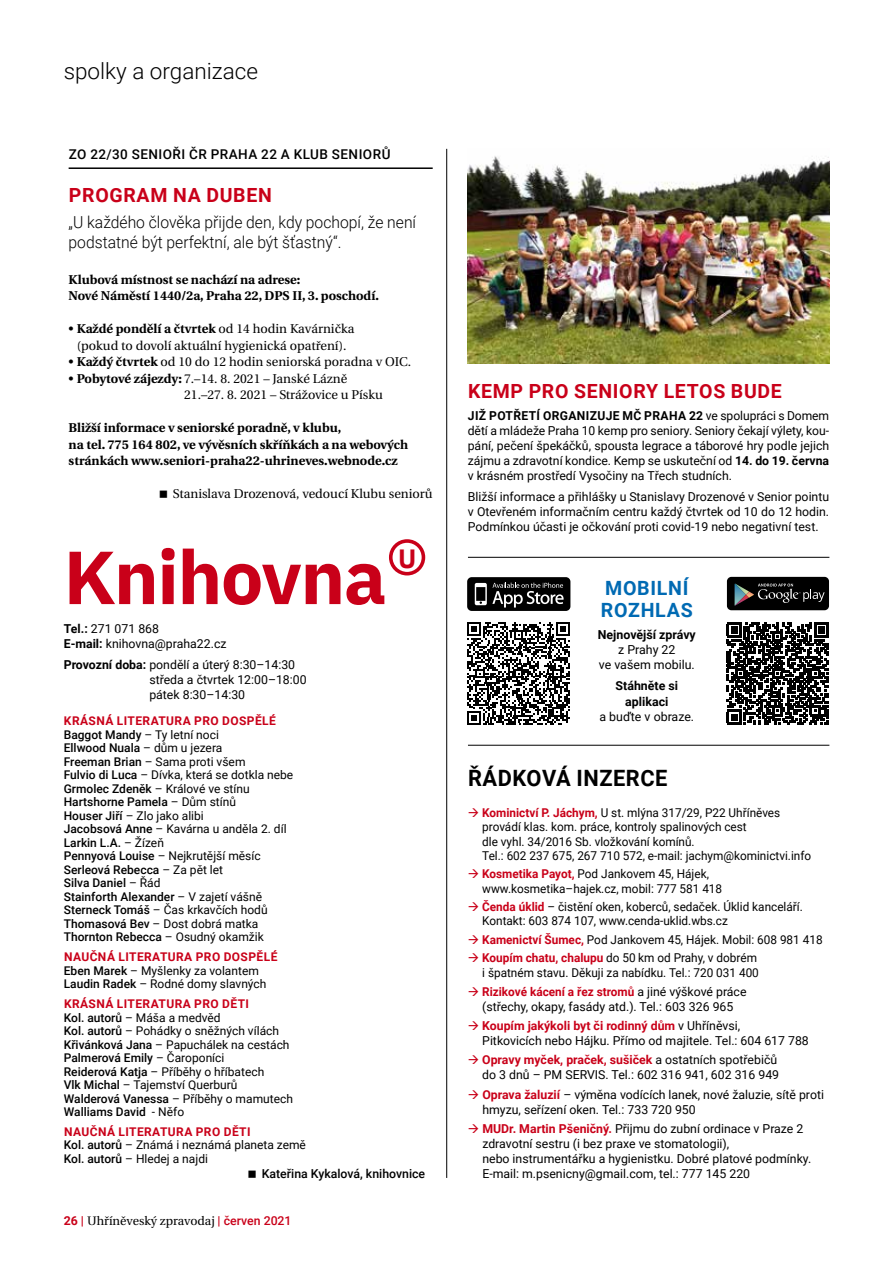
<style>
.page{position:relative;width:893px;height:1263px;background:#fff}
.page>*{position:absolute;margin:0;border:0;box-sizing:border-box;transform-origin:0 0}
.t1{font:700 75px "IBM Plex Sans";letter-spacing:-.015em;color:#c90019}
.t2{font:700 26.4px "IBM Plex Sans";color:#c90019}
.t3{font:300 22.5px "Roboto";color:#000}
.t4{font:700 22.5px "Roboto";letter-spacing:.025em;color:#000}
.t5{font:700 19.65px "Roboto";color:#006ab3}
.t6{font:700 19.5px "Roboto";letter-spacing:.035em;color:#c90019}
.t7{font:300 16.5px/19.8px "Roboto";color:#000;scale:.95 1}
.t8{font:500 13.5px "Roboto";letter-spacing:.035em;color:#000}
.t9{font:12.75px/16.5px "Heuristica";color:#000;text-align:center}
.t10{font:700 12.75px/16.5px "Heuristica";color:#000}
.t11{font:12.45px/15.1px "Roboto";color:#000;text-align:center}
.t12{font:700 12.45px/15.1px "Roboto";color:#000;text-align:center}
.t13{font:12.3px/15px "Roboto";color:#000}
.t14{font:12.3px "Heuristica";color:#000}
.t15{font:500 12.3px "Roboto";color:#000}
.t16{font:700 12.3px "Roboto";letter-spacing:.03em;color:#000}
.t17{font:12.15px/14.2px "Roboto";color:#000}
.t18{font:700 12.15px "Roboto";color:#c90019}
.t19{font:12px/13.5px "Roboto";color:#000}
.t20{font:700 12px "Roboto";letter-spacing:.035em;color:#c90019}
.s1{font-weight:700}
.s2{font-weight:700;color:#c90019}
.s3{font-weight:500}
.s4{font-family:"Roboto";font-weight:700;color:#c90019}
.s5{font-family:"Roboto";font-weight:500;color:#c90019}
.s6{color:#c90019}
.s7{font-weight:400;font-size:12.3px;color:#000}
</style>
<div class="page">
<hr style="left:446px;top:149px;width:1px;height:1029px;background:#000">
<div style="left:723px;top:619px;width:110px;height:109px;background:linear-gradient(to right,#fff,#fff)"></div>
<svg style="left:727px;top:623px;width:101px;height:101px"></svg>
<div style="left:727px;top:577px;width:102px;height:33px;background:#000;border-radius:5px"></div>
<svg style="left:735px;top:584px;width:90px;height:22px"></svg>
<svg style="left:467px;top:622px;width:103px;height:103px"></svg>
<div style="left:467px;top:577px;width:103px;height:34px;background:#000;border-radius:5px"></div>
<svg style="left:475px;top:583px;width:89px;height:24px"></svg>
<hr style="left:468px;top:557px;width:361px;height:1px;background:#000">
<hr style="left:468px;top:745px;width:361px;height:1px;background:#000">
<hr style="left:69px;top:167px;width:364px;height:2px;background:#000">
<div style="left:389px;top:539px;width:36px;height:36px;border:4px solid #c90019;border-radius:50%"></div>
<img style="left:468px;top:156px;width:361px;height:208px">
<h3 class="t3" style="left:64px;top:55px;width:196px">spolky a organizace</h3>
<p class="t8" style="left:69px;top:145px;width:162px">ZO 22/30 Sen ioři ČR Praha</p>
<p class="t8" style="left:261px;top:145px;width:129px">22 a KLUB SENIORŮ</p>
<h3 class="t6" style="left:69px;top:181px;width:151px">Program na dub</h3>
<h3 class="t6" style="left:246px;top:181px;width:27px">en</h3>
<h3 class="t7" style="left:69px;top:212px;width:367px">„U každého člověka přijde den, kdy pochopí, že není podstatné být perfektní, ale být šťastný“.</h3>
<p class="t10" style="left:69px;top:270px;width:312px">Klubová místnost se nachází na adrese:<br>Nové Náměstí 1440/2a, Praha 22, DPS II, 3. poschodí.</p>
<p class="t9" style="left:69px;top:321px;width:287px">• <span class="s1">Každé pondělí a čtvrtek</span> od 14 hodin Kavárnička (pokud to dovolí aktuální hygienická opatření).</p>
<p class="t9" style="left:69px;top:354px;width:344px">• <span class="s1">Každý čtvrtek</span> od 10 do 12 hodin seniorská poradna v OIC.</p>
<p class="t9" style="left:184px;top:370px;width:200px;text-align:left;text-indent:-116px">• <span class="s1">Pobytové zájezdy:</span> 7.–14. 8. 2021 – Janské Lázně<br>21.–27. 8. 2021 – Strážovice u Písku</p>
<p class="t10" style="left:69px;top:419px;width:341px">Bližší informace v seniorské poradně, v klubu,<br>na tel. 775 164 802, ve vývěsních skříňkách a na webových stránkách www.seniori-praha22-uhrineves.webnode.cz</p>
<p class="t9" style="left:173px;top:486px;width:261px">Stanislava Drozenová, vedoucí Klubu seniorů</p>
<h1 class="t1" style="left:64px;top:518px;width:324px">Knihovna</h1>
<h2 class="t2" style="left:398px;top:537px;width:20px">U</h2>
<p class="t13" style="left:64px;top:620px;width:164px"><span class="s1">Tel.:</span> 271 071 868<br><span class="s1">E-mail:</span> knihovna@praha22.cz</p>
<p class="t13" style="left:149px;top:657px;width:159px;text-indent:-86px"><span class="s1">Provozní doba:</span> pondělí a úterý 8:30–14:30 středa a čtvrtek 12:00–18:00 pátek 8:30–14:30</p>
<p class="t20" style="left:64px;top:712px;width:96px">Krásná literatu</p>
<p class="t19" style="left:64px;top:714px;width:231px;text-indent:111px"><span class="s2">ra pro dospělé<br></span><span class="s3">Baggot Mandy</span> – Ty letní noci<br><span class="s3">Ellwood Nuala</span> – dům u jezera<br><span class="s3">Freeman Brian</span> – Sama proti všem<br><span class="s3">Fulvio di Luca</span> – Dívka, která se dotkla nebe<br><span class="s3">Grmolec Zdeněk</span> – Králové ve stínu<br><span class="s3">Hartshorne Pamela</span> – Dům stínů<br><span class="s3">Houser Jiří</span> – Zlo jako alibi<br><span class="s3">Jacobsová Anne</span> – Kavárna u anděla 2. díl<br><span class="s3">Larkin L.A.</span> – Žízeň<br><span class="s3">Pennyová Louise</span> – Nejkrutější měsíc<br><span class="s3">Serleová Rebecca</span> – Za pět let<br><span class="s3">Silva Daniel</span> – Řád<br><span class="s3">Stainforth Alexander</span> – V zajetí vášně<br><span class="s3">Sterneck Tomáš</span> – Čas krkavčích hodů<br><span class="s3">Thomasová Bev</span> – Dost dobrá matka<br><span class="s3">Thornton Rebecca</span> – Osudný okamžik</p>
<p class="t20" style="left:64px;top:948px;width:9px">Nau</p>
<p class="t20" style="left:90px;top:948px;width:72px">čná literatu</p>
<p class="t19" style="left:64px;top:950px;width:204px;text-indent:112px"><span class="s2">ra pro dospělé<br></span><span class="s3">Eben Marek</span> – Myšlenky za volantem<br><span class="s3">Laudin Radek</span> – Rodné domy slavných</p>
<p class="t20" style="left:64px;top:995px;width:96px">Krásná literatu</p>
<p class="t19" style="left:64px;top:996px;width:231px;text-indent:111px"><span class="s2">ra pro děti<br></span><span class="s3">Kol. autorů</span> – Máša a medvěd<br><span class="s3">Kol. autorů</span> – Pohádky o sněžných vílách<br><span class="s3">Křivánková Jana</span> – Papuchálek na cestách<br><span class="s3">Palmerová Emily</span> – Čaroponíci<br><span class="s3">Reiderová Katja</span> – Příběhy o hříbatech<br><span class="s3">Vlk Michal</span> – Tajemství Querburů<br><span class="s3">Walderová Vanessa</span> – Příběhy o mamutech<br><span class="s3">Walliams David</span> - Něfo</p>
<p class="t20" style="left:64px;top:1123px;width:9px">Nau</p>
<p class="t20" style="left:90px;top:1123px;width:72px">čná literatu</p>
<p class="t19" style="left:64px;top:1124px;width:244px;text-indent:112px"><span class="s2">ra pro děti<br></span><span class="s3">Kol. autorů</span> – Známá i neznámá planeta země<br><span class="s3">Kol. autorů</span> – Hledej a najdi</p>
<p class="t15" style="left:262px;top:1165px;width:165px">Kateřina Kykalová, knihovnice</p>
<p class="t14" style="left:64px;top:1211px;width:229px"><span class="s4">26 |</span> Uhříněveský zpravodaj <span class="s5">| červen 2021</span></p>
<h3 class="t6" style="left:468px;top:378px;width:233px">Kemp pro seniory letos</h3>
<h3 class="t6" style="left:731px;top:378px;width:14px">bud</h3>
<h3 class="t6" style="left:771px;top:378px;width:12px">e</h3>
<p class="t16" style="left:468px;top:407px;width:30px">Již pot</p>
<p class="t16" style="left:513px;top:407px;width:80px">řetí organizuj</p>
<p class="t16" style="left:613px;top:407px;width:58px">e MČ Praha</p>
<p class="t13" style="left:468px;top:407px;width:363px;text-align:justify;text-indent:221px"><span class="s1">22</span> ve spolupráci s Domem dětí a mládeže Praha 10 kemp pro seniory. Seniory čekají výlety, kou&shy;pání, pečení špekáčků, spousta legrace a táborové hry podle jejich zájmu a zdravotní kondice. Kemp se uskuteční od <span class="s1">14. do 19. června </span>v krásném prostředí Vysočiny na Třech studních.</p>
<p class="t13" style="left:468px;top:489px;width:363px;text-align:justify">Bližší informace a přihlášky u Stanislavy Drozenové v Senior pointu v Otevřeném informačním centru každý čtvrtek od 10 do 12 hodin.<br>Podmínkou účasti je očkování proti covid-19 nebo negativní test.</p>
<h3 class="t5" style="left:605px;top:574px;width:14px">mobil</h3>
<h3 class="t5" style="left:668px;top:574px;width:21px">ní</h3>
<h3 class="t5" style="left:601px;top:596px;width:28px">rozhlas</h3>
<p class="t12" style="left:598px;top:626px;width:100px">Nejnovější zprávy</p>
<p class="t11" style="left:599px;top:641px;width:97px">z Prahy 22<br>ve vašem mobilu.</p>
<p class="t12" style="left:616px;top:678px;width:64px">Stáhněte si aplikaci</p>
<p class="t11" style="left:599px;top:708px;width:96px">a buďte v obraze.</p>
<h3 class="t4" style="left:468px;top:762px;width:30px">řádko</h3>
<h3 class="t4" style="left:542px;top:762px;width:127px">vá inzerce</h3>
<p class="t17" style="left:482px;top:805px;width:330px;text-indent:-14px"><span class="s6">→</span> <span class="s2">Kominictví P. Jáchym,</span> U st. mlýna 317/29, P22 Uhříněves provádí klas. kom. práce, kontroly spalinových cest<br>dle vyhl. 34/2016 Sb. vložkování komínů.<br>Tel.: 602 237 675, 267 710 572, e-mail: jachym@kominictvi.info</p>
<p class="t17" style="left:482px;top:866px;width:241px;text-indent:-14px"><span class="s6">→</span> <span class="s2">Kosmetika Payot,</span> Pod Jankovem 45, Hájek, www.kosmetika–hajek.cz, mobil: 777 581 418</p>
<p class="t17" style="left:482px;top:899px;width:322px;text-indent:-14px"><span class="s6">→</span> <span class="s2">Čenda úklid</span> – čistění oken, koberců, sedaček. Úklid kanceláří.<br>Kontakt: 603 874 107, www.cenda-uklid.wbs.cz</p>
<p class="t17" style="left:468px;top:932px;width:356px"><span class="s6">→</span> <span class="s2">Kamenictví Šumec,</span> Pod Jankovem 45, Hájek. Mobil: 608 981 418</p>
<p class="t17" style="left:468px;top:950px;width:293px;text-align:right"><span class="s6">→</span> <span class="s2">Koupím chatu, chalupu</span> do 50 km od Prahy, v dobrém i špatném stavu. Děkuji za nabídku. Tel.: 720 031 400</p>
<p class="t18" style="left:468px;top:983px;width:280px">→ Rizikové kácení a řez stromů <span class="s7">a jiné výškové práce</span></p>
<p class="t13" style="left:482px;top:998px;width:253px">(střechy, okapy, fasády atd.). Tel.: 603 326 965</p>
<p class="t13" style="left:482px;top:1018px;width:328px;text-indent:-14px"><span class="s6">→</span> <span class="s2">Koupím jakýkoli byt či rodinný dům</span> v Uhříněvsi,<br>Pitkovicích nebo Hájku. Přímo od majitele. Tel.: 604 617 788</p>
<p class="t13" style="left:468px;top:1052px;width:313px;text-align:right"><span class="s6">→</span> <span class="s2">Opravy myček, praček, sušiček</span> a ostatních spotřebičů do 3 dnů – PM SERVIS. Tel.: 602 316 941, 602 316 949</p>
<p class="t13" style="left:482px;top:1086px;width:343px;text-indent:-15px"><span class="s6">→</span> <span class="s2">Oprava žaluzií</span> – výměna vodících lanek, nové žaluzie, sítě proti hmyzu, seřízení oken. Tel.: 733 720 950</p>
<p class="t13" style="left:482px;top:1120px;width:331px;text-indent:-15px"><span class="s6">→</span> <span class="s2">MUDr. Martin Pšeničný.</span> Přijmu do zubní ordinace v Praze 2 zdravotní sestru (i bez praxe ve stomatologii),<br>nebo instrumentářku a hygienistku. Dobré platové podmínky.<br>E-mail: m.psenicny@gmail.com, tel.: 777 145 220</p>
</div>
